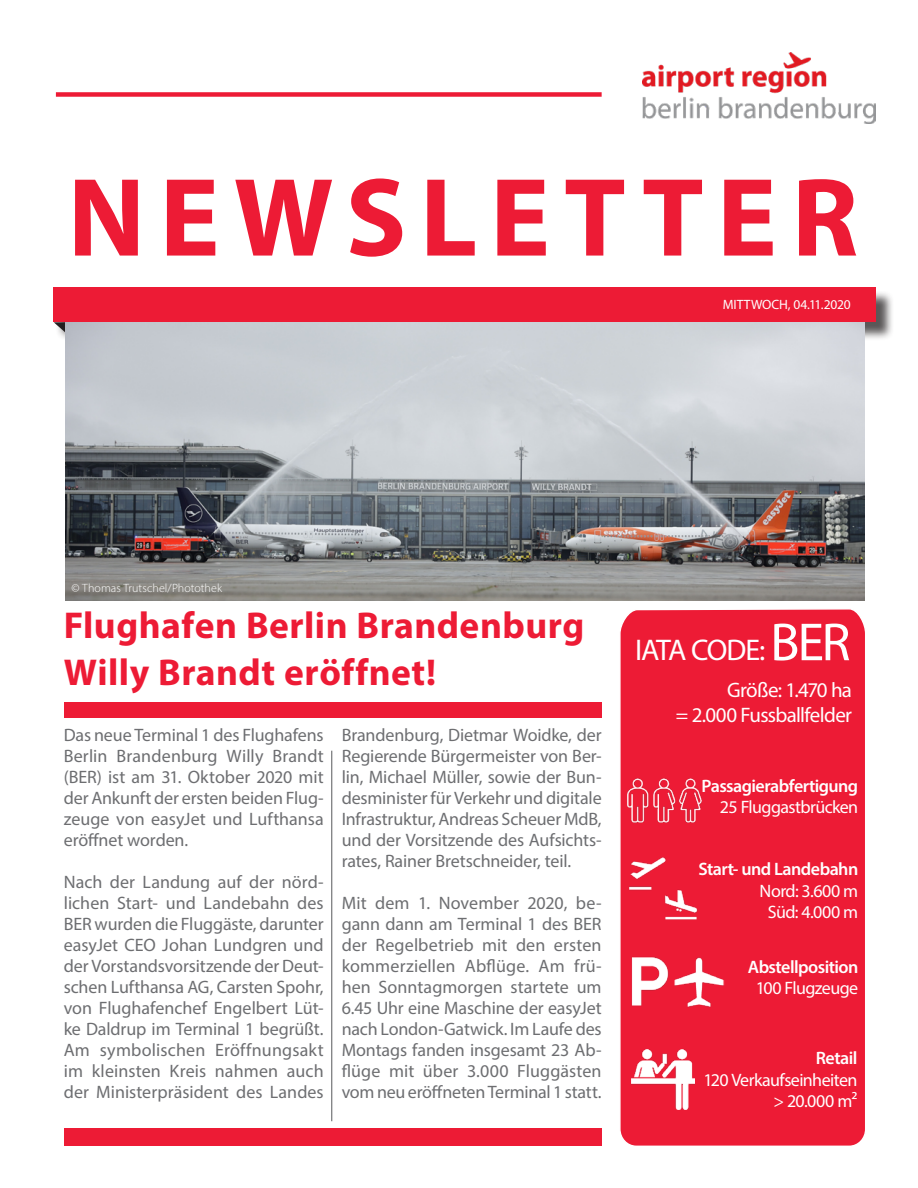
<style>
.page{position:relative;width:918px;height:1188px;background:#fff}
.page>*{position:absolute;margin:0;border:0;box-sizing:border-box;transform-origin:0 0}
.t1{font:700 112.5px "Myriad Pro";letter-spacing:.125em;color:#ed1b35}
.t2{font:700 37.5px/46.5px "Myriad Pro";letter-spacing:.01em;color:#ed1b35}
.t3{font:30px "Myriad Pro";letter-spacing:-.055em;color:#fff}
.t4{font:21px/25.2px "Myriad Pro";letter-spacing:-.03em;color:#fff;text-align:right}
.t5{font:18px/21px "Myriad Pro";letter-spacing:-.005em;color:#6d6e71;text-align:justify}
.t6{font:18px/21.6px "Myriad Pro";letter-spacing:-.03em;color:#fff;text-align:center}
.t7{font:600 18px "Myriad Pro";letter-spacing:-.03em;color:#fff}
.t8{font:13.5px "Myriad Pro";letter-spacing:-.01em;color:#fff}
.t9{font:300 12px "Myriad Pro";letter-spacing:.005em;color:#fff}
.s1{font-size:54px}
</style>
<div class="page">
<div style="left:620px;top:609px;width:245px;height:537px;background:#ed1b35"></div>
<div style="left:56px;top:290px;width:838px;height:51px;background:#231f20;opacity:.75"></div>
<div style="left:53px;top:288px;width:822px;height:34px;background:#ed1b35"></div>
<div style="left:64px;top:702px;width:538px;height:15px;background:#ed1b35"></div>
<div style="left:64px;top:1128px;width:538px;height:17px;background:#ed1b35"></div>
<hr style="left:332px;top:751px;width:1px;height:370px;background:#58595b">
<svg style="left:54px;top:322px;width:12px;height:22px"></svg>
<img style="left:624px;top:775px;width:78px;height:48px">
<img style="left:625px;top:849px;width:47px;height:47px">
<img style="left:620px;top:946px;width:55px;height:70px">
<img style="left:661px;top:885px;width:40px;height:40px">
<img style="left:674px;top:957px;width:50px;height:50px">
<img style="left:631px;top:1050px;width:63px;height:60px">
<div style="left:56px;top:92px;width:546px;height:5px;background:#ed1b35"></div>
<img style="left:66px;top:322px;width:798px;height:279px">
<img style="left:642px;top:53px;width:233px;height:70px">
<h1 class="t1" style="left:68px;top:144px;width:792px">NEWSLETTER</h1>
<p class="t8" style="left:723px;top:296px;width:130px">MITTWOCH, 04.11.2020</p>
<p class="t9" style="left:71px;top:580px;width:152px">© Thomas Trutschel/Photothek</p>
<h2 class="t2" style="left:64px;top:601px;width:522px">Flughafen Berlin Brandenburg<br>Willy Brandt eröffnet!</h2>
<p class="t5" style="left:64px;top:724px;width:261px">Das neue Terminal 1 des Flughafens Berlin Brandenburg Willy Brandt (BER) ist am 31. Oktober 2020 mit der Ankunft der ersten beiden Flug&shy;zeuge von easyJet und Lufthansa eröffnet worden.</p>
<p class="t5" style="left:64px;top:871px;width:261px">Nach der Landung auf der nörd&shy;lichen Start- und Landebahn des BER wurden die Fluggäste, darunter easyJet CEO Johan Lundgren und der Vorstandsvorsitzende der Deut&shy;schen Lufthansa AG, Carsten Spohr, von Flughafenchef Engelbert Lüt&shy;ke Daldrup im Terminal 1 begrüßt.<br>Am symbolischen Eröffnungsakt im kleinsten Kreis nahmen auch der Ministerpräsident des Landes</p>
<p class="t5" style="left:342px;top:724px;width:261px">Brandenburg, Dietmar Woidke, der Regierende Bürgermeister von Ber&shy;lin, Michael Müller, sowie der Bun&shy;desminister für Verkehr und digitale Infrastruktur, Andreas Scheuer MdB, und der Vorsitzende des Aufsichts&shy;rates, Rainer Bretschneider, teil.</p>
<p class="t5" style="left:342px;top:892px;width:261px">Mit dem 1. November 2020, be&shy;gann dann am Terminal 1 des BER der Regelbetrieb mit den ersten kommerziellen Abflüge. Am frü&shy;hen Sonntagmorgen startete um 6.45 Uhr eine Maschine der easyJet nach London-Gatwick. Im Laufe des Montags fanden insgesamt 23 Ab&shy;flüge mit über 3.000 Fluggästen vom neu eröffneten Terminal 1 statt.</p>
<h3 class="t3" style="left:635px;top:632px;width:217px">IATA CODE: <span class="s1">BER</span></h3>
<p class="t4" style="left:676px;top:677px;width:178px">Größe: 1.470 ha<br>= 2.000 Fussballfelder</p>
<p class="t7" style="left:702px;top:774px;width:158px">Passagierabfertigung</p>
<p class="t6" style="left:720px;top:796px;width:140px">25 Fluggastbrücken</p>
<p class="t7" style="left:699px;top:858px;width:161px">Start- und Landebahn</p>
<p class="t6" style="left:760px;top:880px;width:100px">Nord: 3.600 m<br>Süd: 4.000 m</p>
<p class="t7" style="left:748px;top:955px;width:112px">Abstellposition</p>
<p class="t6" style="left:756px;top:977px;width:104px">100 Flugzeuge</p>
<p class="t7" style="left:816px;top:1047px;width:43px">Retail</p>
<p class="t6" style="left:704px;top:1069px;width:155px;text-align:right">120 Verkaufseinheiten &gt; 20.000 m²</p>
</div>
